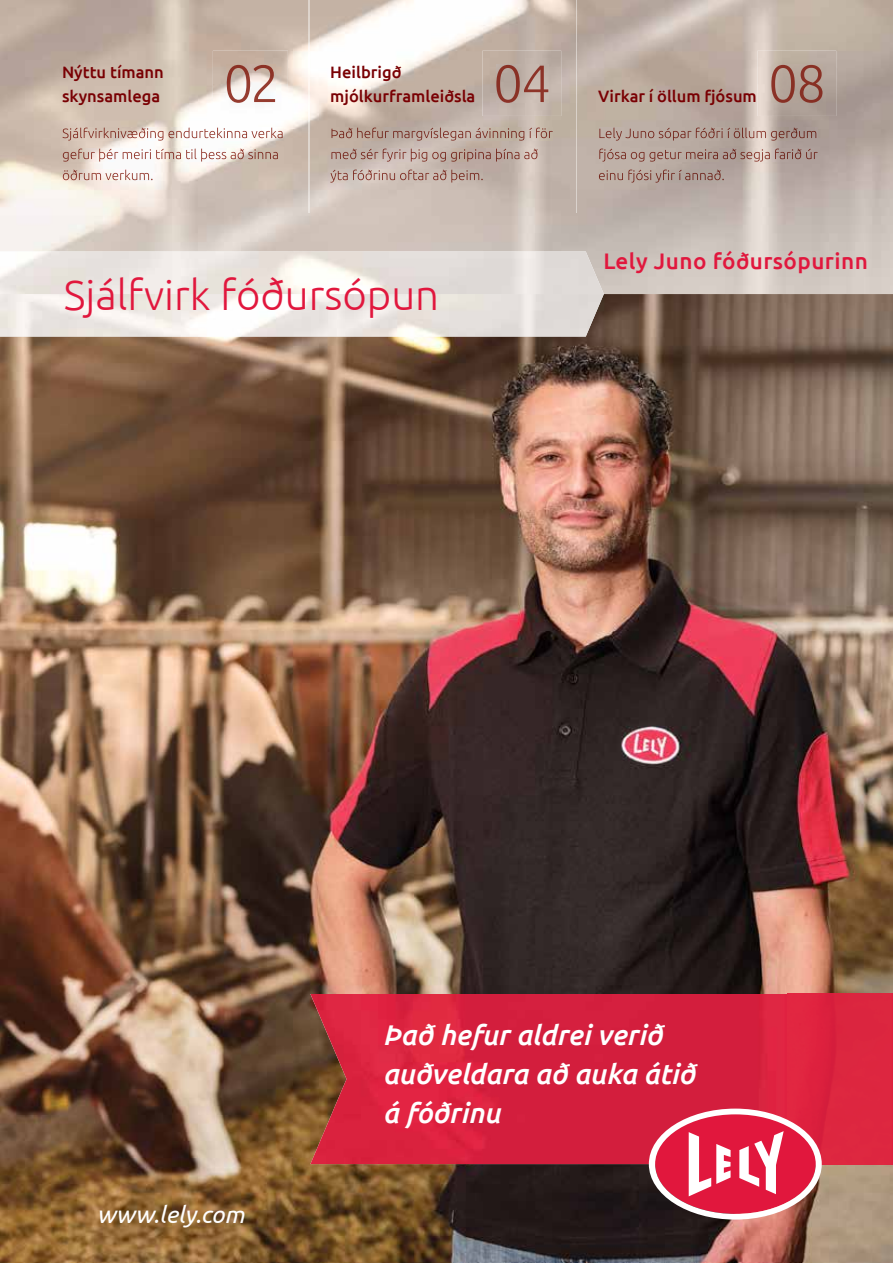
<style>
.page{position:relative;width:893px;height:1263px;background:#fff}
.page>*{position:absolute;margin:0;border:0;box-sizing:border-box;transform-origin:0 0}
.t1{font:300 42px "Ubuntu";color:#e1173d}
.t2{font:italic 500 28.5px/39px "Ubuntu";color:#fff}
.t3{font:italic 24px "Ubuntu";color:#fff}
.t4{font:500 22.5px "Ubuntu";letter-spacing:.02em;color:#e1173d}
.t5{font:500 16.5px/24px "Ubuntu";color:#790003}
</style>
<div class="page">
<img style="left:0;top:0;width:893px;height:1263px">
<img style="left:0;top:294px;width:604px;height:43px">
<img style="left:604px;top:294px;width:289px;height:1px">
<img style="left:0;top:251px;width:604px;height:43px">
<img style="left:252px;top:251px;width:334px;height:1px">
<img style="left:308px;top:0;width:1px;height:213px">
<img style="left:576px;top:0;width:1px;height:213px">
<img style="left:310px;top:994px;width:583px;height:170px">
<img style="left:63px;top:128px;width:221px;height:13px">
<img style="left:63px;top:149px;width:216px;height:13px">
<img style="left:63px;top:170px;width:90px;height:10px">
<img style="left:599px;top:128px;width:218px;height:13px">
<img style="left:599px;top:149px;width:219px;height:13px">
<img style="left:599px;top:170px;width:125px;height:13px">
<img style="left:331px;top:128px;width:222px;height:13px">
<img style="left:331px;top:149px;width:207px;height:13px">
<img style="left:330px;top:170px;width:153px;height:13px">
<img style="left:213px;top:51px;width:75px;height:65px">
<img style="left:227px;top:65px;width:48px;height:38px">
<img style="left:757px;top:51px;width:79px;height:65px">
<img style="left:771px;top:65px;width:51px;height:38px">
<img style="left:482px;top:51px;width:79px;height:65px">
<img style="left:496px;top:65px;width:52px;height:38px">
<svg style="left:649px;top:1108px;width:173px;height:111px"></svg>
<p class="t5" style="left:62px;top:60px;width:103px">Nýttu tímann skynsamlega</p>
<p class="t5" style="left:330px;top:60px;width:147px">Heilbrigð mjólkurframleiðsla</p>
<h1 class="t1" style="left:64px;top:270px;width:377px">Sjálfvirk fóðursópun</h1>
<p class="t5" style="left:598px;top:84px;width:160px">Virkar í öllum fjósum</p>
<h3 class="t4" style="left:603px;top:247px;width:266px">Lely Juno fóðursópurinn</h3>
<h3 class="t3" style="left:97px;top:1200px;width:149px">www.lely.com</h3>
<h2 class="t2" style="left:383px;top:1015px;width:314px">Það hefur aldrei verið auðveldara að auka átið á fóðrinu</h2>
</div>
